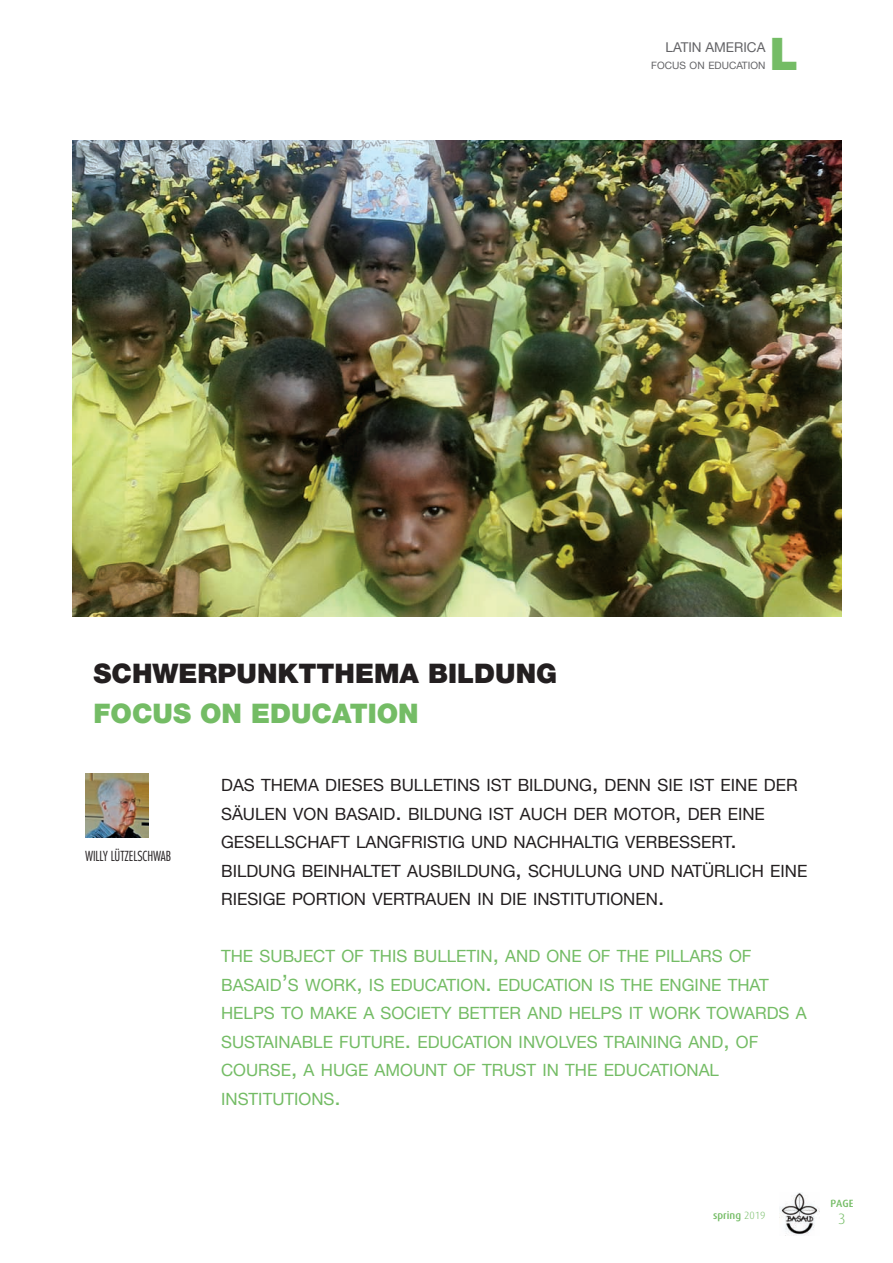
<style>
.page{position:relative;width:893px;height:1263px;background:#fff}
.page>*{position:absolute;margin:0;border:0;box-sizing:border-box;transform-origin:0 0}
.t1{font:900 45px "Helvetica Neue";color:#74bc65}
.t2{font:900 27px "Helvetica Neue";color:#231f20}
.t3{font:900 27px "Helvetica Neue";color:#74bc65}
.t4{font:16.8px/28.5px "Helvetica Neue";color:#74bc65}
.t5{font:16.8px/28.5px "Helvetica Neue";color:#231f20}
.t6{font:300 15px "Dax";color:#74bc65}
.t7{font:300 condensed 13.5px "Futura";letter-spacing:-.005em;color:#231f20}
.t8{font:13.5px "Helvetica Neue";color:#636366}
.t9{font:500 10.5px "Dax";color:#74bc65}
.t10{font:10.2px "Helvetica Neue";color:#636366}
.s1{font-size:22.5px}
.s2{font-weight:300}
</style>
<div class="page">
<img style="left:780px;top:1192px;width:39px;height:43px">
<img style="left:72px;top:140px;width:770px;height:477px">
<img style="left:85px;top:774px;width:64px;height:64px">
<h1 class="t1" style="left:770px;top:38px;width:30px">L</h1>
<p class="t8" style="left:666px;top:40px;width:101px">LATIN AMERICA</p>
<p class="t10" style="left:651px;top:60px;width:116px">FOCUS ON EDUCATION</p>
<h2 class="t2" style="left:94px;top:663px;width:465px">SCHWERPUNKTTHEMA BILDUNG</h2>
<h2 class="t3" style="left:94px;top:703px;width:327px">FOCUS ON EDUCATION</h2>
<p class="t7" style="left:85px;top:850px;width:88px">WILLY LÜTZELSCHWAB</p>
<p class="t5" style="left:221px;top:771px;width:588px">DAS THEMA DIESES BULLETINS IST BILDUNG<span class="s1">,</span> DENN SIE IST EINE DER SÄULEN VON BASAID<span class="s1">.</span> BILDUNG IST AUCH DER MOTOR<span class="s1">,</span> DER EINE GESELLSCHAFT LANGFRISTIG UND NACHHALTIG VERBESSERT<span class="s1">.<br></span>BILDUNG BEINHALTET AUSBILDUNG<span class="s1">,</span> SCHULUNG UND NATÜRLICH EINE RIESIGE PORTION VERTRAUEN IN DIE INSTITUTIONEN<span class="s1">.</span></p>
<p class="t4" style="left:221px;top:942px;width:587px">THE SUBJECT OF THIS BULLETIN<span class="s1">,</span> AND ONE OF THE PILLARS OF BASAID<span class="s1">’</span>S WORK<span class="s1">,</span> IS EDUCATION<span class="s1">.</span> EDUCATION IS THE ENGINE THAT HELPS TO MAKE A SOCIETY BETTER AND HELPS IT WORK TOWARDS A SUSTAINABLE FUTURE<span class="s1">.</span> EDUCATION INVOLVES TRAINING AND<span class="s1">,</span> OF COURSE<span class="s1">,</span> A HUGE AMOUNT OF TRUST IN THE EDUCATIONAL INSTITUTIONS<span class="s1">.</span></p>
<p class="t9" style="left:713px;top:1209px;width:54px">spring <span class="s2">2019</span></p>
<p class="t9" style="left:830px;top:1198px;width:25px">PAGE</p>
<p class="t6" style="left:838px;top:1214px;width:9px">3</p>
</div>
